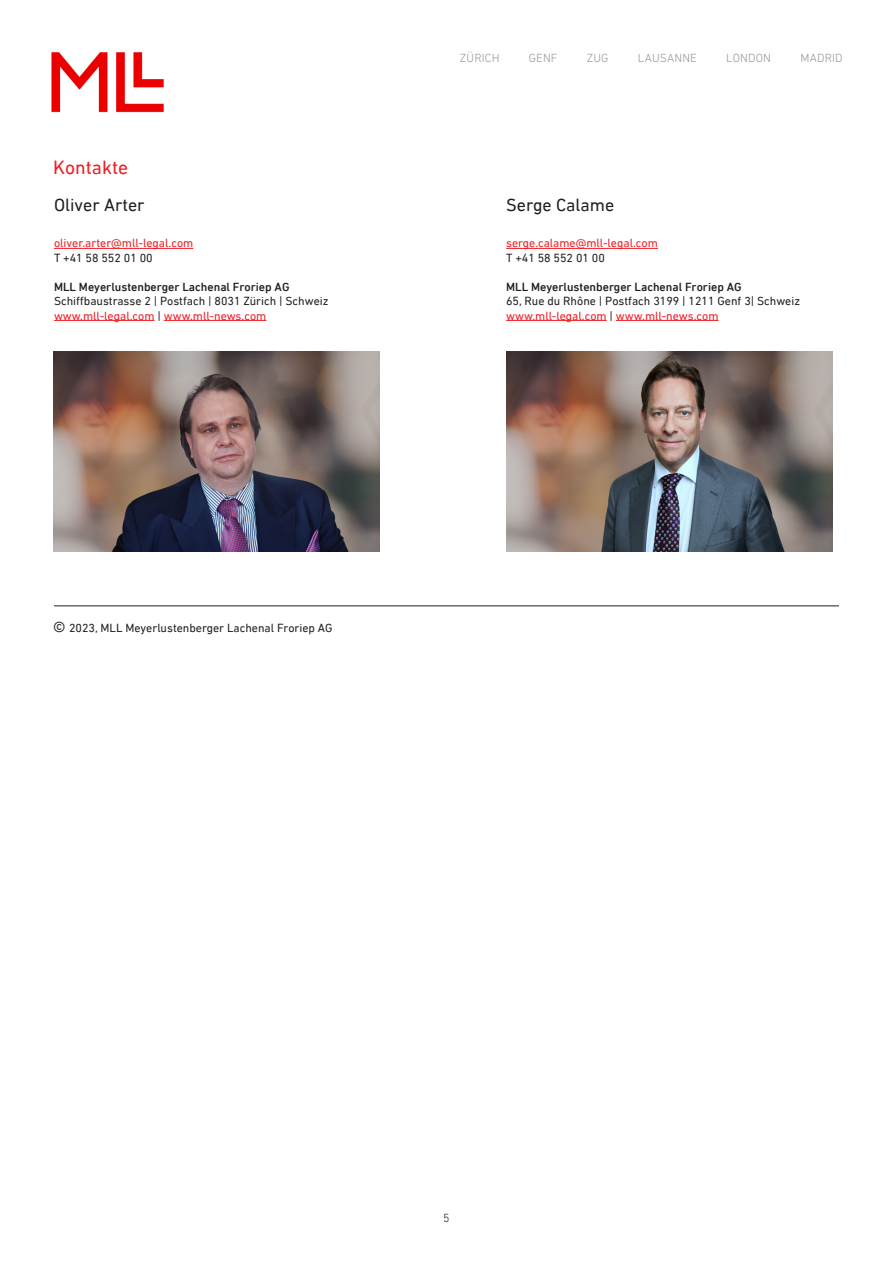
<style>
.page{position:relative;width:893px;height:1263px;background:#fff}
.page>*{position:absolute;margin:0;border:0;box-sizing:border-box;transform-origin:0 0}
.t1{font:19.5px "DIN Next LT Pro";color:#ee1d23}
.t2{font:18px "DIN Next LT Pro";color:#231f20}
.t3{font:12px "DIN Next LT Pro";color:#231f20}
.t4{font:12px "DIN Next LT Pro";color:#ee1d23}
.t5{font:500 12px "DIN Next LT Pro";color:#231f20}
.t6{font:300 12px "DIN Next LT Pro";letter-spacing:.01em;color:#939598}
.t7{font:300 12px "DIN Next LT Pro";color:#231f20}
.s1{color:#231f20}
.s2{font-size:15px}
</style>
<div class="page">
<img style="left:51px;top:52px;width:113px;height:61px">
<hr style="left:54px;top:605px;width:785px;height:1px;background:#231f20">
<img style="left:53px;top:352px;width:327px;height:199px">
<hr style="left:506px;top:248px;width:152px;height:1px;background:#ee1d23">
<hr style="left:506px;top:320px;width:101px;height:1px;background:#ee1d23">
<hr style="left:616px;top:320px;width:102px;height:1px;background:#ee1d23">
<img style="left:506px;top:352px;width:327px;height:199px">
<hr style="left:54px;top:248px;width:139px;height:1px;background:#ee1d23">
<hr style="left:54px;top:320px;width:101px;height:1px;background:#ee1d23">
<hr style="left:164px;top:320px;width:102px;height:1px;background:#ee1d23">
<p class="t1" style="left:53px;top:156px;width:77px">Kontakte</p>
<p class="t2" style="left:54px;top:195px;width:92px">Oliver Arter</p>
<p class="t4" style="left:54px;top:236px;width:141px">oliver.arter@mll-legal.com</p>
<p class="t3" style="left:54px;top:251px;width:100px">T +41 58 552 01 00</p>
<p class="t5" style="left:54px;top:280px;width:237px">MLL Meyerlustenberger Lachenal Froriep AG</p>
<p class="t3" style="left:54px;top:294px;width:276px">Schiffbaustrasse 2 | Postfach | 8031 Zürich | Schweiz</p>
<p class="t4" style="left:54px;top:308px;width:214px">www.mll-legal.com <span class="s1">|</span> www.mll-news.com</p>
<p class="t3" style="left:53px;top:621px;width:281px"><span class="s2">©</span> 2023, MLL Meyerlustenberger Lachenal Froriep AG</p>
<p class="t6" style="left:460px;top:51px;width:41px">ZÜRICH</p>
<p class="t6" style="left:529px;top:51px;width:30px">GENF</p>
<p class="t6" style="left:587px;top:51px;width:23px">ZUG</p>
<p class="t6" style="left:638px;top:51px;width:61px">LAUSANNE</p>
<p class="t6" style="left:726px;top:51px;width:46px">LONDON</p>
<p class="t6" style="left:800px;top:51px;width:44px">MADRID</p>
<p class="t2" style="left:506px;top:195px;width:110px">Serge Calame</p>
<p class="t4" style="left:506px;top:236px;width:153px">serge.calame@mll-legal.com</p>
<p class="t3" style="left:506px;top:251px;width:100px">T +41 58 552 01 00</p>
<p class="t5" style="left:506px;top:280px;width:237px">MLL Meyerlustenberger Lachenal Froriep AG</p>
<p class="t3" style="left:506px;top:294px;width:295px">65, Rue du Rhône | Postfach 3199 | 1211 Genf 3| Schweiz</p>
<p class="t4" style="left:506px;top:308px;width:214px">www.mll-legal.com <span class="s1">|</span> www.mll-news.com</p>
<p class="t7" style="left:443px;top:1211px;width:8px">5</p>
</div>
